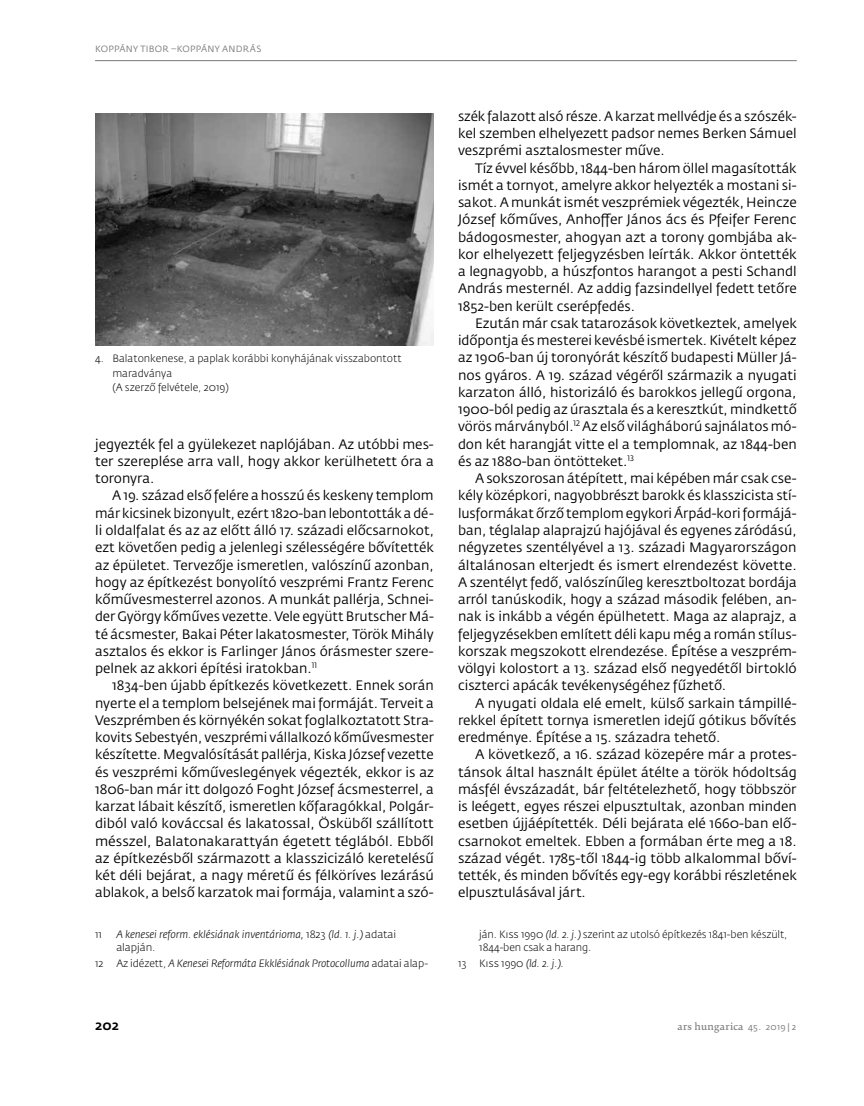
<style>
.page{position:relative;width:864px;height:1106px;background:#fff}
.page>*{position:absolute;margin:0;border:0;box-sizing:border-box;transform-origin:0 0}
.t1{font:13.5px/17.2px "Fedra Sans Pro";color:#000;text-align:justify}
.t2{font:500 13.5px "Fedra Sans Pro";color:#000}
.t3{font:300 10.5px/14.2px "Fedra Sans Pro";letter-spacing:-.01em;color:#000}
.t4{font:italic 300 10.5px/13px "Fedra Sans Pro";letter-spacing:-.01em;color:#000}
.t5{font:9px "Fedra Sans Pro";letter-spacing:.02em;color:#797979}
.t6{font:9px "Fedra Serif B Pro";letter-spacing:.025em;color:#797979}
.s1{font-style:normal}
.s2{font-style:italic}
.s3{font-family:"Fedra Sans Pro"}
</style>
<div class="page">
<hr style="left:95px;top:60px;width:701px;height:1px;background:#797979">
<img style="left:95px;top:113px;width:338px;height:232px">
<p class="t5" style="left:95px;top:43px;width:13px">Koppány</p>
<p class="t5" style="left:140px;top:43px;width:12px">Tibor</p>
<p class="t5" style="left:171px;top:43px;width:19px">–Koppány</p>
<p class="t5" style="left:222px;top:43px;width:14px">András</p>
<p class="t3" style="left:112px;top:351px;width:290px;text-indent:-17px">4. Balatonkenese, a paplak korábbi konyhájának visszabontott maradványa<br>(A szerző felvétele, 2019)</p>
<p class="t1" style="left:95px;top:435px;width:340px">jegyezték fel a gyülekezet naplójában. Az utóbbi mes&shy;ter szereplése arra vall, hogy akkor kerülhetett óra a toronyra.</p>
<p class="t1" style="left:95px;top:487px;width:340px;text-indent:17px">A 19. század első felére a hosszú és keskeny templom már kicsinek bizonyult, ezért 1820-ban lebontották a dé&shy;li oldalfalat és az az előtt álló 17. századi előcsarnokot, ezt követően pedig a jelenlegi szélességére bővítették az épületet. Tervezője ismeretlen, valószínű azonban, hogy az építkezést bonyolító veszprémi Frantz Ferenc kőművesmesterrel azonos. A munkát pallérja, Schnei&shy;der György kőműves vezette. Vele együtt Brutscher Má&shy;té ácsmester, Bakai Péter lakatosmester, Török Mihály asztalos és ekkor is Farlinger János órásmester szere&shy;pelnek az akkori építési iratokban.<sup>11</sup></p>
<p class="t1" style="left:95px;top:677px;width:340px;text-indent:17px">1834-ben újabb építkezés következett. Ennek során nyerte el a templom belsejének mai formáját. Terveit a Veszprémben és környékén sokat foglalkoztatott Stra&shy;kovits Sebestyén, veszprémi vállalkozó kőművesmester készítette. Megvalósítását pallérja, Kiska József vezette és veszprémi kőműveslegények végezték, ekkor is az 1806-ban már itt dolgozó Foght József ácsmesterrel, a karzat lábait készítő, ismeretlen kőfaragókkal, Polgár&shy;diból való kováccsal és lakatossal, Ösküből szállított mésszel, Balatonakarattyán égetett téglából. Ebből az építkezésből származott a klasszicizáló keretelésű két déli bejárat, a nagy méretű és félköríves lezárású ablakok, a belső karzatok mai formája, valamint a szó-</p>
<p class="t3" style="left:95px;top:927px;width:9px">11</p>
<p class="t4" style="left:116px;top:927px;width:281px">A kenesei reform. eklésiának inventárioma, <span class="s1">1823</span> (ld. 1. j.) <span class="s1">adatai alapján.</span></p>
<p class="t4" style="left:95px;top:957px;width:334px"><span class="s1">12 Az idézett,</span> A Kenesei Reformáta Ekklésiának Protocolluma <span class="s1">adatai alap-</span></p>
<p class="t1" style="left:458px;top:108px;width:340px">szék falazott alsó része. A karzat mellvédje és a szószék&shy;kel szemben elhelyezett padsor nemes Berken Sámuel veszprémi asztalosmester műve.</p>
<p class="t1" style="left:458px;top:159px;width:340px;text-indent:17px">Tíz évvel később, 1844-ben három öllel magasították ismét a tornyot, amelyre akkor helyezték a mostani si&shy;sakot. A munkát ismét veszprémiek végezték, Heincze József kőműves, Anhoffer János ács és Pfeifer Ferenc bádogosmester, ahogyan azt a torony gombjába ak&shy;kor elhelyezett feljegyzésben leírták. Akkor öntették a legnagyobb, a húszfontos harangot a pesti Schandl András mesternél. Az addig fazsindellyel fedett tetőre 1852-ben került cserépfedés.</p>
<p class="t1" style="left:458px;top:315px;width:340px;text-indent:17px">Ezután már csak tatarozások következtek, amelyek időpontja és mesterei kevésbé ismertek. Kivételt képez az 1906-ban új toronyórát készítő budapesti Müller Já&shy;nos gyáros. A 19. század végéről származik a nyugati karzaton álló, historizáló és barokkos jellegű orgona, 1900-ból pedig az úrasztala és a keresztkút, mindkettő vörös márványból.<sup>12</sup> Az első világháború sajnálatos mó&shy;don két harangját vitte el a templomnak, az 1844-ben és az 1880-ban öntötteket.<sup>13</sup></p>
<p class="t1" style="left:458px;top:470px;width:340px;text-indent:17px">A sokszorosan átépített, mai képében már csak cse&shy;kély középkori, nagyobbrészt barokk és klasszicista stí&shy;lusformákat őrző templom egykori Árpád-kori formájá&shy;ban, téglalap alaprajzú hajójával és egyenes záródású, négyzetes szentélyével a 13. századi Magyarországon általánosan elterjedt és ismert elrendezést követte.<br>A szentélyt fedő, valószínűleg keresztboltozat bordája arról tanúskodik, hogy a század második felében, an&shy;nak is inkább a végén épülhetett. Maga az alaprajz, a feljegyzésekben említett déli kapu még a román stílus&shy;korszak megszokott elrendezése. Építése a veszprém&shy;völgyi kolostort a 13. század első negyedétől birtokló ciszterci apácák tevékenységéhez fűzhető.</p>
<p class="t1" style="left:458px;top:694px;width:340px;text-indent:17px">A nyugati oldala elé emelt, külső sarkain támpillé&shy;rekkel épített tornya ismeretlen idejű gótikus bővítés eredménye. Építése a 15. századra tehető.</p>
<p class="t1" style="left:458px;top:746px;width:340px;text-indent:17px">A következő, a 16. század közepére már a protes&shy;tánsok által használt épület átélte a török hódoltság másfél évszázadát, bár feltételezhető, hogy többször is leégett, egyes részei elpusztultak, azonban minden esetben újjáépítették. Déli bejárata elé 1660-ban elő&shy;csarnokot emeltek. Ebben a formában érte meg a 18. század végét. 1785-től 1844-ig több alkalommal bőví&shy;tették, és minden bővítés egy-egy korábbi részletének elpusztulásával járt.</p>
<p class="t3" style="left:479px;top:927px;width:309px;line-height:13px">ján. Kiss 1990 <span class="s2">(ld. 2. j.)</span> szerint az utolsó építkezés 1841-ben készült,<br>1844-ben csak a harang.</p>
<p class="t3" style="left:458px;top:956px;width:107px">13 Kiss 1990 <span class="s2">(ld. 2. j.).</span></p>
<p class="t2" style="left:95px;top:1017px;width:25px">202</p>
<p class="t6" style="left:677px;top:1021px;width:120px">ars hungarica <span class="s3">45. 2019 | 2</span></p>
</div>
